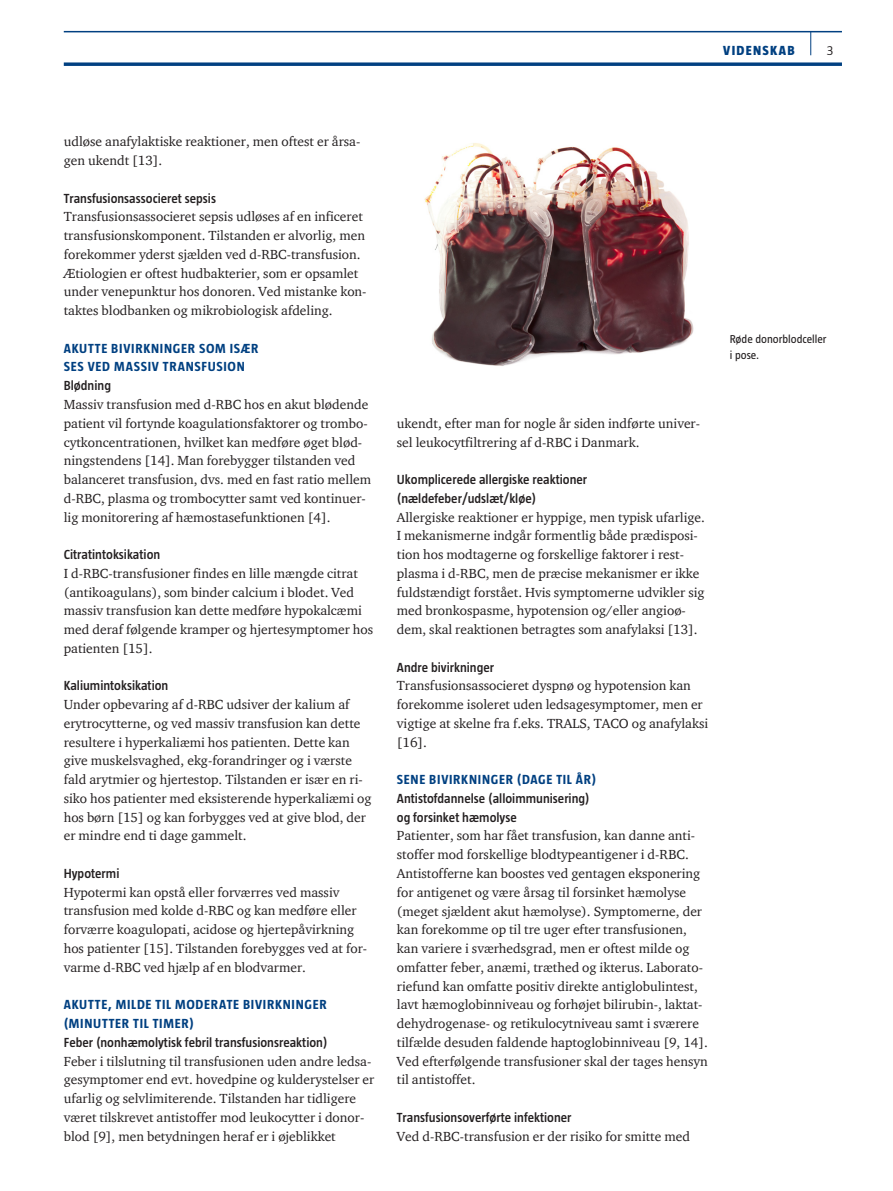
<style>
.page{position:relative;width:893px;height:1191px;background:#fff}
.page>*{position:absolute;margin:0;border:0;box-sizing:border-box;transform-origin:0 0}
.t1{font:13.5px/18.8px "ITC Charter Com";color:#231f20}
.t2{font:600 13.5px/18.8px "Taz";color:#231f20}
.t3{font:700 13.5px/18.8px "Taz";letter-spacing:.055em;color:#014081}
.t4{font:800 13.5px "Taz";letter-spacing:.095em;color:#014081}
.t5{font:300 13.5px "Taz";color:#231f20}
.t6{font:11.7px/15.8px "Taz";color:#231f20}
</style>
<div class="page">
<hr style="left:64px;top:31px;width:778px;height:1px;background:#014081">
<svg style="left:64px;top:62px;width:778px;height:4px;background:#235991"></svg>
<svg style="left:810px;top:32px;width:1px;height:23px"></svg>
<img style="left:424px;top:143px;width:270px;height:223px">
<p class="t4" style="left:723px;top:43px;width:73px">VIDENSKAB</p>
<p class="t5" style="left:827px;top:43px;width:8px">3</p>
<p class="t1" style="left:64px;top:132px;width:298px">udløse anafylaktiske reaktioner, men oftest er årsa&shy;gen ukendt [13].</p>
<p class="t2" style="left:64px;top:188px;width:154px">Transfusionsassocieret sepsis</p>
<p class="t1" style="left:64px;top:207px;width:304px">Transfusionsassocieret sepsis udløses af en inficeret transfusionskomponent. Tilstanden er alvorlig, men forekommer yderst sjælden ved d-RBC-transfusion.<br>Ætiologien er oftest hudbakterier, som er opsamlet under venepunktur hos donoren. Ved mistanke kon&shy;taktes blodbanken og mikrobiologisk afdeling.</p>
<p class="t3" style="left:64px;top:338px;width:196px">AKUTTE BIVIRKNINGER SOM ISÆR<br>SES VED MASSIV TRANSFUSION</p>
<p class="t2" style="left:64px;top:376px;width:49px">Blødning</p>
<p class="t1" style="left:64px;top:395px;width:309px">Massiv transfusion med d-RBC hos en akut blødende patient vil fortynde koagulationsfaktorer og trombo&shy;cytkoncentrationen, hvilket kan medføre øget blød&shy;ningstendens [14]. Man forebygger tilstanden ved balanceret transfusion, dvs. med en fast ratio mellem d-RBC, plasma og trombocytter samt ved kontinuer&shy;lig monitorering af hæmostasefunktionen [4].</p>
<p class="t2" style="left:64px;top:545px;width:98px">Citratintoksikation</p>
<p class="t1" style="left:64px;top:563px;width:311px">I d-RBC-transfusioner findes en lille mængde citrat (antikoagulans), som binder calcium i blodet. Ved massiv transfusion kan dette medføre hypokalcæmi med deraf følgende kramper og hjertesymptomer hos patienten [15].</p>
<p class="t2" style="left:64px;top:676px;width:106px">Kaliumintoksikation</p>
<p class="t1" style="left:64px;top:695px;width:309px">Under opbevaring af d-RBC udsiver der kalium af erytrocytterne, og ved massiv transfusion kan dette resultere i hyperkaliæmi hos patienten. Dette kan give muskelsvaghed, ekg-forandringer og i værste fald arytmier og hjertestop. Tilstanden er især en ri&shy;siko hos patienter med eksisterende hyperkaliæmi og hos børn [15] og kan forbygges ved at give blod, der er mindre end ti dage gammelt.</p>
<p class="t2" style="left:64px;top:864px;width:57px">Hypotermi</p>
<p class="t1" style="left:64px;top:882px;width:305px">Hypotermi kan opstå eller forværres ved massiv transfusion med kolde d-RBC og kan medføre eller forværre koagulopati, acidose og hjertepåvirkning hos patienter [15]. Tilstanden forebygges ved at for&shy;varme d-RBC ved hjælp af en blodvarmer.</p>
<p class="t3" style="left:64px;top:995px;width:265px">AKUTTE, MILDE TIL MODERATE BIVIRKNINGER (MINUTTER TIL TIMER)</p>
<p class="t2" style="left:64px;top:1032px;width:265px">Feber (nonhæmolytisk febril transfusionsreaktion)</p>
<p class="t1" style="left:64px;top:1051px;width:312px">Feber i tilslutning til transfusionen uden andre ledsa&shy;gesymptomer end evt. hovedpine og kulderystelser er ufarlig og selvlimiterende. Tilstanden har tidligere været tilskrevet antistoffer mod leukocytter i donor&shy;blod [9], men betydningen heraf er i øjeblikket</p>
<p class="t1" style="left:397px;top:413px;width:305px">ukendt, efter man for nogle år siden indførte univer&shy;sel leukocytfiltrering af d-RBC i Danmark.</p>
<p class="t2" style="left:397px;top:470px;width:192px">Ukomplicerede allergiske reaktioner (nældefeber/udslæt/kløe)</p>
<p class="t1" style="left:397px;top:507px;width:310px">Allergiske reaktioner er hyppige, men typisk ufarlige.<br>I mekanismerne indgår formentlig både prædisposi&shy;tion hos modtagerne og forskellige faktorer i rest&shy;plasma i d-RBC, men de præcise mekanismer er ikke fuldstændigt forstået. Hvis symptomerne udvikler sig med bronkospasme, hypotension og/eller angioø&shy;dem, skal reaktionen betragtes som anafylaksi [13].</p>
<p class="t2" style="left:397px;top:657px;width:99px">Andre bivirkninger</p>
<p class="t1" style="left:397px;top:676px;width:313px">Transfusionsassocieret dyspnø og hypotension kan forekomme isoleret uden ledsagesymptomer, men er vigtige at skelne fra f.eks. TRALS, TACO og anafylaksi [16].</p>
<p class="t3" style="left:397px;top:770px;width:201px">SENE BIVIRKNINGER (DAGE TIL ÅR)</p>
<p class="t2" style="left:397px;top:789px;width:194px">Antistofdannelse (alloimmunisering) og forsinket hæmolyse</p>
<p class="t1" style="left:397px;top:826px;width:312px">Patienter, som har fået transfusion, kan danne anti&shy;stoffer mod forskellige blodtypeantigener i d-RBC.<br>Antistofferne kan boostes ved gentagen eksponering for antigenet og være årsag til forsinket hæmolyse (meget sjældent akut hæmolyse). Symptomerne, der kan forekomme op til tre uger efter transfusionen, kan variere i sværhedsgrad, men er oftest milde og omfatter feber, anæmi, træthed og ikterus. Laborato&shy;riefund kan omfatte positiv direkte antiglobulintest, lavt hæmoglobinniveau og forhøjet bilirubin-, laktat&shy;dehydrogenase- og retikulocytniveau samt i sværere tilfælde desuden faldende haptoglobinniveau [9, 14].<br>Ved efterfølgende transfusioner skal der tages hensyn til antistoffet.</p>
<p class="t2" style="left:397px;top:1107px;width:176px">Transfusionsoverførte infektioner</p>
<p class="t1" style="left:397px;top:1126px;width:295px">Ved d-RBC-transfusion er der risiko for smitte med</p>
<p class="t6" style="left:730px;top:331px;width:98px">Røde donorblodceller i pose.</p>
</div>
